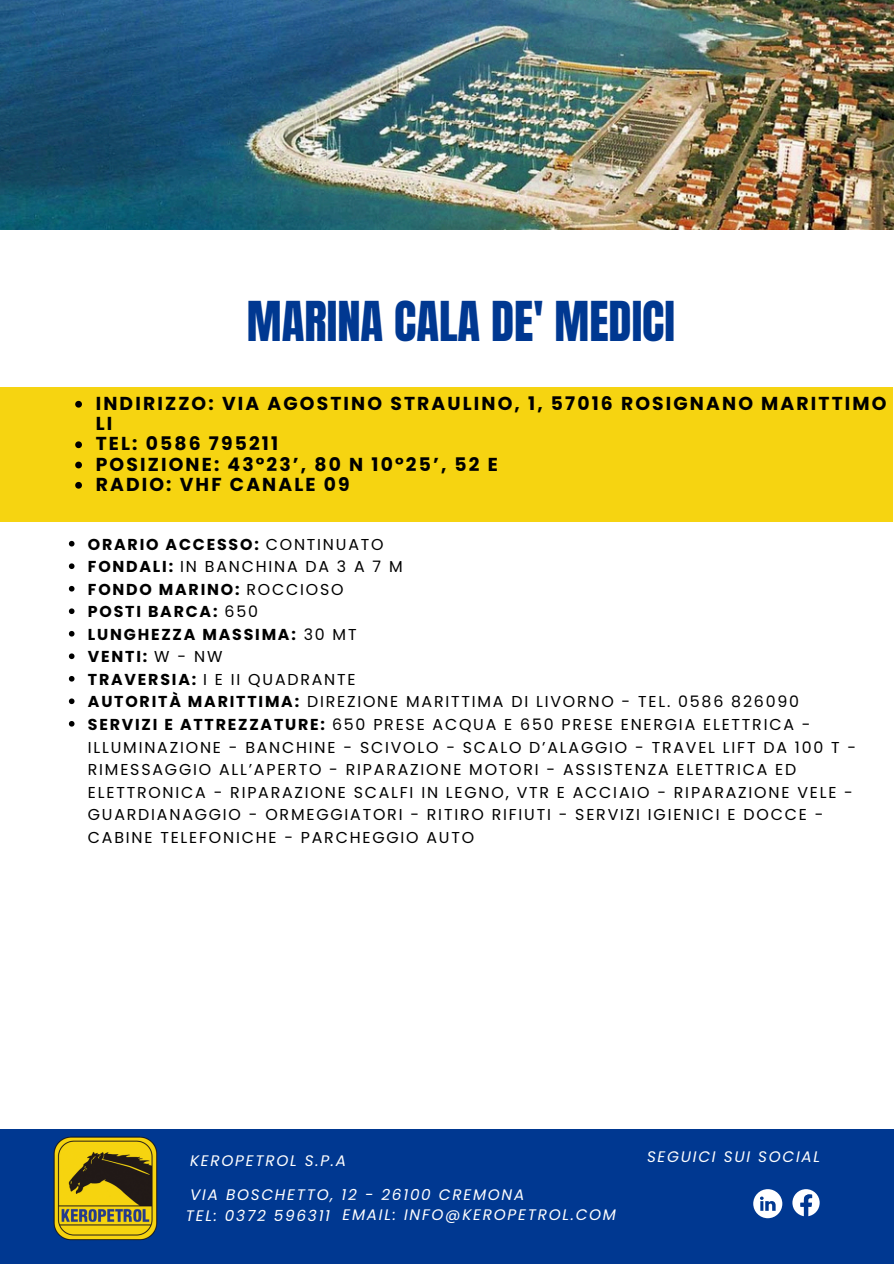
<style>
.page{position:relative;width:894px;height:1264px;background:#fff}
.page>*{position:absolute;margin:0;border:0;box-sizing:border-box;transform-origin:0 0}
.t1{font:46.65px "Anton";color:#003891}
.t2{font:700 18.75px/20.2px "Poppins";letter-spacing:.115em;color:#000}
.t3{font:15.75px/22.5px "Poppins";letter-spacing:.115em;color:#000}
.t4{font:700 15.75px "Poppins";letter-spacing:.115em;color:#000}
.t5{font:italic 15.3px "Poppins";letter-spacing:.115em;color:#fff}
.s1{font-weight:400}
.s2{font-weight:700}
</style>
<div class="page">
<img style="left:0;top:0;width:893px;height:230px">
<div style="left:0;top:388px;width:893px;height:134px;background:#f6d411"></div>
<div style="left:0;top:1129px;width:893px;height:134px;background:#003891"></div>
<img style="left:53px;top:1136px;width:105px;height:105px">
<svg style="left:792px;top:1189px;width:27px;height:27px"></svg>
<svg style="left:753px;top:1189px;width:29px;height:29px"></svg>
<svg style="left:69px;top:541px;width:5px;height:5px"></svg>
<svg style="left:69px;top:563px;width:5px;height:6px"></svg>
<svg style="left:69px;top:586px;width:5px;height:5px"></svg>
<svg style="left:69px;top:608px;width:5px;height:6px"></svg>
<svg style="left:69px;top:631px;width:5px;height:5px"></svg>
<svg style="left:69px;top:653px;width:5px;height:6px"></svg>
<svg style="left:69px;top:676px;width:5px;height:5px"></svg>
<svg style="left:69px;top:698px;width:5px;height:6px"></svg>
<svg style="left:69px;top:721px;width:5px;height:5px"></svg>
<svg style="left:75px;top:401px;width:7px;height:6px"></svg>
<svg style="left:75px;top:441px;width:7px;height:7px"></svg>
<svg style="left:75px;top:461px;width:7px;height:7px"></svg>
<svg style="left:75px;top:482px;width:7px;height:6px"></svg>
<h1 class="t1" style="left:247px;top:288px;width:429px">MARINA CALA DE' MEDICI</h1>
<p class="t2" style="left:96px;top:393px;width:792px">INDIRIZZO: VIA AGOSTINO STRAULINO, 1, 57016 ROSIGNANO MARITTIMO<br>LI</p>
<p class="t2" style="left:96px;top:433px;width:184px">TEL: 0586 795211</p>
<p class="t2" style="left:96px;top:454px;width:403px">POSIZIONE: 43°23’, 80 N 10°25’, 52 E</p>
<p class="t2" style="left:96px;top:474px;width:255px">RADIO: VHF CANALE 09</p>
<p class="t4" style="left:88px;top:533px;width:297px">ORARIO ACCESSO: <span class="s1">CONTINUATO</span></p>
<p class="t3" style="left:88px;top:555px;width:316px"><span class="s2">FONDALI:</span> IN BANCHINA DA 3 A 7 M</p>
<p class="t4" style="left:88px;top:578px;width:257px">FONDO MARINO: <span class="s1">ROCCIOSO</span></p>
<p class="t4" style="left:88px;top:601px;width:172px">POSTI BARCA: <span class="s1">650</span></p>
<p class="t4" style="left:88px;top:623px;width:270px">LUNGHEZZA MASSIMA: <span class="s1">30 MT</span></p>
<p class="t4" style="left:88px;top:646px;width:136px">VENTI: <span class="s1">W - NW</span></p>
<p class="t3" style="left:88px;top:668px;width:269px"><span class="s2">TRAVERSIA:</span> I E II QUADRANTE</p>
<p class="t3" style="left:88px;top:690px;width:712px"><span class="s2">AUTORITÀ MARITTIMA:</span> DIREZIONE MARITTIMA DI LIVORNO - TEL. 0586 826090</p>
<p class="t3" style="left:88px;top:713px;width:769px"><span class="s2">SERVIZI E ATTREZZATURE:</span> 650 PRESE ACQUA E 650 PRESE ENERGIA ELETTRICA - ILLUMINAZIONE - BANCHINE - SCIVOLO - SCALO D’ALAGGIO - TRAVEL LIFT DA 100 T - RIMESSAGGIO ALL’APERTO - RIPARAZIONE MOTORI - ASSISTENZA ELETTRICA ED ELETTRONICA - RIPARAZIONE SCALFI IN LEGNO, VTR E ACCIAIO - RIPARAZIONE VELE - GUARDIANAGGIO - ORMEGGIATORI - RITIRO RIFIUTI - SERVIZI IGIENICI E DOCCE - CABINE TELEFONICHE - PARCHEGGIO AUTO</p>
<p class="t5" style="left:190px;top:1149px;width:157px">KEROPETROL S.P.A</p>
<h3 class="t5" style="left:190px;top:1183px;width:335px">VIA BOSCHETTO, 12 - 26100 CREMONA</h3>
<p class="t5" style="left:186px;top:1204px;width:146px">TEL: 0372 596311</p>
<h3 class="t5" style="left:342px;top:1203px;width:275px">EMAIL: INFO@KEROPETROL.COM</h3>
<h3 class="t5" style="left:646px;top:1146px;width:175px">SEGUICI SUI SOCIAL</h3>
</div>
